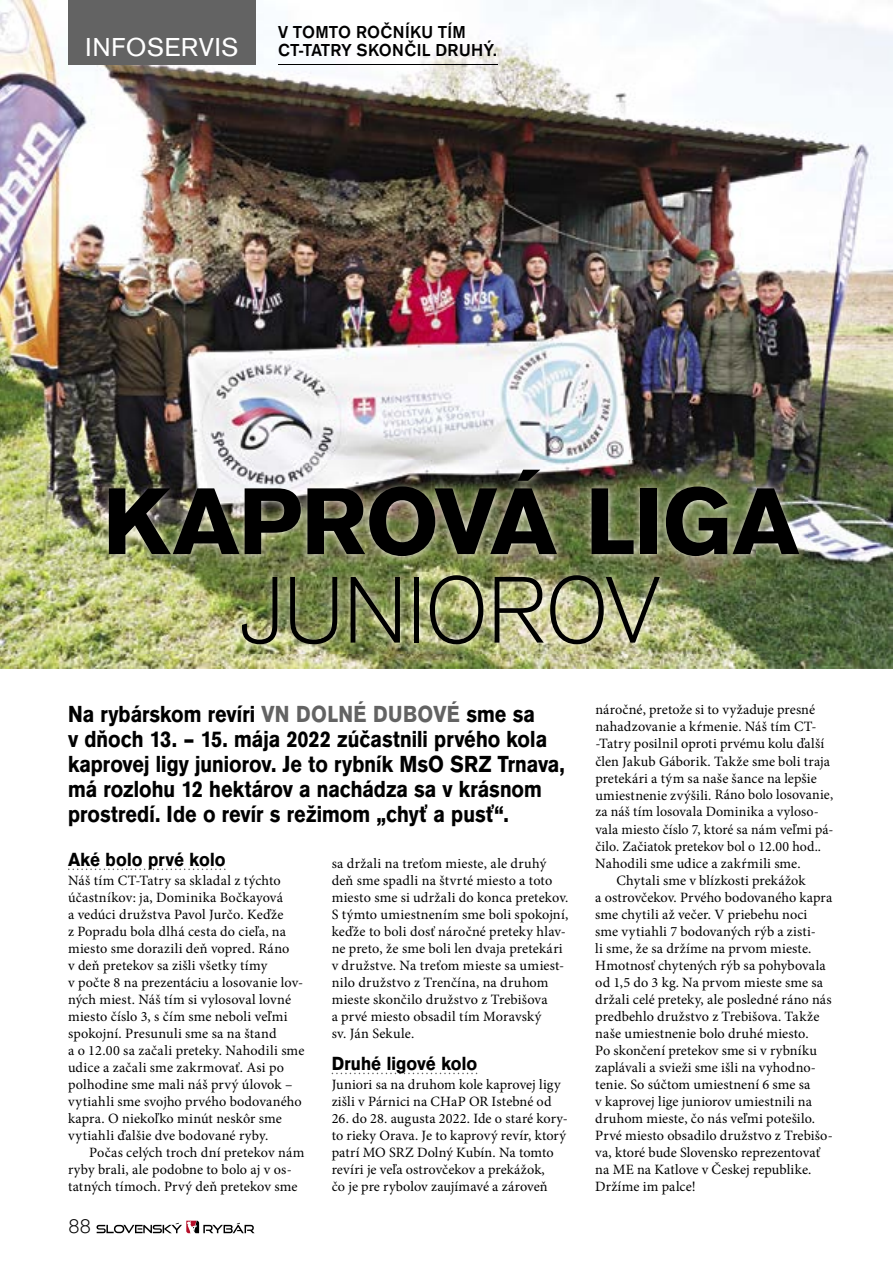
<style>
.page{position:relative;width:893px;height:1263px;background:#fff}
.page>*{position:absolute;margin:0;border:0;box-sizing:border-box;transform-origin:0 0}
.t1{font:700 98.55px "Accius TOT";letter-spacing:-.02em;color:#000}
.t2{font:300 98.55px "Accius TOT";letter-spacing:-.015em;color:#000}
.t3{font:27px "Accius TOT";letter-spacing:.02em;color:#fff}
.t4{font:700 24.15px/25.2px "Accius TOT";color:#000;scale:.87 1}
.t5{font:300 21px "Accius TOT";color:#000}
.t6{font:700 19.8px "Accius TOT";letter-spacing:.005em;color:#000;scale:.91 1}
.t7{font:500 18px/18px "Accius TOT";letter-spacing:.02em;color:#000}
.t8{font:14.25px/17px "Minion Pro";letter-spacing:.01em;color:#000}
.s1{color:#636363}
</style>
<div class="page">
<svg style="left:97px;top:1221px;width:158px;height:12px"></svg>
<img style="left:0;top:0;width:893px;height:669px">
<hr style="left:278px;top:64px;width:219px;height:1px;background:#000">
<img style="left:100px;top:461px;width:707px;height:192px">
<svg style="left:68px;top:868px;width:158px;height:2px"></svg>
<svg style="left:332px;top:1073px;width:145px;height:1px"></svg>
<div style="left:68px;top:0;width:188px;height:65px;background:#636363"></div>
<h2 class="t3" style="left:85px;top:32px;width:155px">INFOSERVIS</h2>
<p class="t7" style="left:278px;top:23px;width:221px">V TOMTO ROČNÍKU TÍM<br>CT-TATRY SKONČIL DRUHÝ.</p>
<h1 class="t1" style="left:103px;top:466px;width:698px">KAPROVÁ LIGA</h1>
<h1 class="t2" style="left:241px;top:556px;width:421px">JUNIOROV</h1>
<h3 class="t4" style="left:68px;top:701px;width:573px">Na rybárskom revíri <span class="s1">VN DOLNÉ DUBOVÉ</span> sme sa<br>v dňoch 13. – 15. mája 2022 zúčastnili prvého kola kaprovej ligy juniorov. Je to rybník MsO SRZ Trnava, má rozlohu 12 hektárov a nachádza sa v krásnom prostredí. Ide o revír s režimom „chyť a pusť“.</h3>
<h3 class="t6" style="left:68px;top:848px;width:175px">Aké bolo prvé kolo</h3>
<p class="t8" style="left:68px;top:871px;width:238px">Náš tím CT -Tatry sa skladal z týchto účastníkov: ja, Dominika Bočkayová<br>a vedúci družstva Pavol Jurčo. Keďže<br>z Popradu bola dlhá cesta do cieľa, na miesto sme dorazili deň vopred. Ráno<br>v deň pretekov sa zišli všetky tímy<br>v počte 8 na prezentáciu a losovanie lov&shy;ných miest. Náš tím si vylosoval lovné miesto číslo 3, s čím sme neboli veľmi spokojní. Presunuli sme sa na štand<br>a o 12.00 sa začali preteky. Nahodili sme udice a začali sme zakrmovať. Asi po polhodine sme mali náš prvý úlovok – vytiahli sme svojho prvého bodovaného kapra. O niekoľko minút neskôr sme vytiahli ďalšie dve bodované ryby.</p>
<p class="t8" style="left:68px;top:1144px;width:238px;text-indent:21px">Počas celých troch dní pretekov nám ryby brali, ale podobne to bolo aj v os&shy;tatných tímoch. Prvý deň pretekov sme</p>
<h3 class="t5" style="left:68px;top:1215px;width:25px">88</h3>
<p class="t8" style="left:332px;top:854px;width:238px">sa držali na treťom mieste, ale druhý deň sme spadli na štvrté miesto a toto miesto sme si udržali do konca pretekov.<br>S týmto umiestnením sme boli spokojní, keďže to boli dosť náročné preteky hlav&shy;ne preto, že sme boli len dvaja pretekári v družstve. Na treťom mieste sa umiest&shy;nilo družstvo z Trenčína, na druhom mieste skončilo družstvo z Trebišova<br>a prvé miesto obsadil tím Moravský<br>sv. Ján Sekule.</p>
<h3 class="t6" style="left:332px;top:1052px;width:162px">Druhé ligové kolo</h3>
<p class="t8" style="left:332px;top:1076px;width:231px">Juniori sa na druhom kole kaprovej ligy zišli v Párnici na CHaP OR Istebné od</p>
<p class="t8" style="left:332px;top:1110px;width:238px">26. do 28. augusta 2022. Ide o staré kory&shy;to rieky Orava. Je to kaprový revír, ktorý patrí MO SRZ Dolný Kubín. Na tomto revíri je veľa ostrovčekov a prekážok,<br>čo je pre rybolov zaujímavé a zároveň</p>
<p class="t8" style="left:595px;top:701px;width:221px">náročné, pretože si to vyžaduje presné</p>
<p class="t8" style="left:595px;top:718px;width:223px">nahadzovanie a kŕmenie. Náš tím CT-</p>
<p class="t8" style="left:595px;top:735px;width:230px">-Tatry posilnil oproti prvému kolu ďalší</p>
<p class="t8" style="left:595px;top:752px;width:236px">člen Jakub Gáborik. Takže sme boli traja</p>
<p class="t8" style="left:595px;top:769px;width:223px">pretekári a tým sa naše šance na lepšie</p>
<p class="t8" style="left:595px;top:786px;width:239px">umiestnenie zvýšili. Ráno bolo losovanie,</p>
<p class="t8" style="left:595px;top:803px;width:225px">za náš tím losovala Dominika a vyloso-</p>
<p class="t8" style="left:595px;top:820px;width:240px">vala miesto číslo 7, ktoré sa nám veľmi pá-</p>
<p class="t8" style="left:595px;top:837px;width:227px">čilo. Začiatok pretekov bol o 12.00 hod..</p>
<p class="t8" style="left:595px;top:854px;width:207px">Nahodili sme udice a zakŕmili sme.</p>
<p class="t8" style="left:617px;top:871px;width:190px">Chytali sme v blízkosti prekážok</p>
<p class="t8" style="left:595px;top:888px;width:238px">a ostrovčekov. Prvého bodovaného kapra</p>
<p class="t8" style="left:595px;top:905px;width:214px">sme chytili až večer. V priebehu noci</p>
<p class="t8" style="left:595px;top:923px;width:222px">sme vytiahli 7 bodovaných rýb a zisti-</p>
<p class="t8" style="left:595px;top:940px;width:218px">li sme, že sa držíme na prvom mieste.</p>
<p class="t8" style="left:595px;top:957px;width:232px">Hmotnosť chytených rýb sa pohybovala</p>
<p class="t8" style="left:595px;top:974px;width:229px">od 1,5 do 3 kg. Na prvom mieste sme sa</p>
<p class="t8" style="left:595px;top:991px;width:238px">držali celé preteky, ale posledné ráno nás</p>
<p class="t8" style="left:595px;top:1008px;width:226px">predbehlo družstvo z Trebišova. Takže</p>
<p class="t8" style="left:595px;top:1025px;width:215px">naše umiestnenie bolo druhé miesto.</p>
<p class="t8" style="left:595px;top:1042px;width:223px">Po skončení pretekov sme si v rybníku</p>
<p class="t8" style="left:595px;top:1059px;width:222px">zaplávali a svieži sme išli na vyhodno-</p>
<p class="t8" style="left:595px;top:1076px;width:217px">tenie. So súčtom umiestnení 6 sme sa</p>
<p class="t8" style="left:595px;top:1093px;width:218px">v kaprovej lige juniorov umiestnili na</p>
<p class="t8" style="left:595px;top:1110px;width:221px">druhom mieste, čo nás veľmi potešilo.</p>
<p class="t8" style="left:595px;top:1127px;width:239px">Prvé miesto obsadilo družstvo z Trebišo-</p>
<p class="t8" style="left:595px;top:1144px;width:226px">va, ktoré bude Slovensko reprezentovať</p>
<p class="t8" style="left:595px;top:1161px;width:218px">na ME na Katlove v Českej republike.</p>
<p class="t8" style="left:595px;top:1178px;width:102px">Držíme im palce!</p>
</div>
